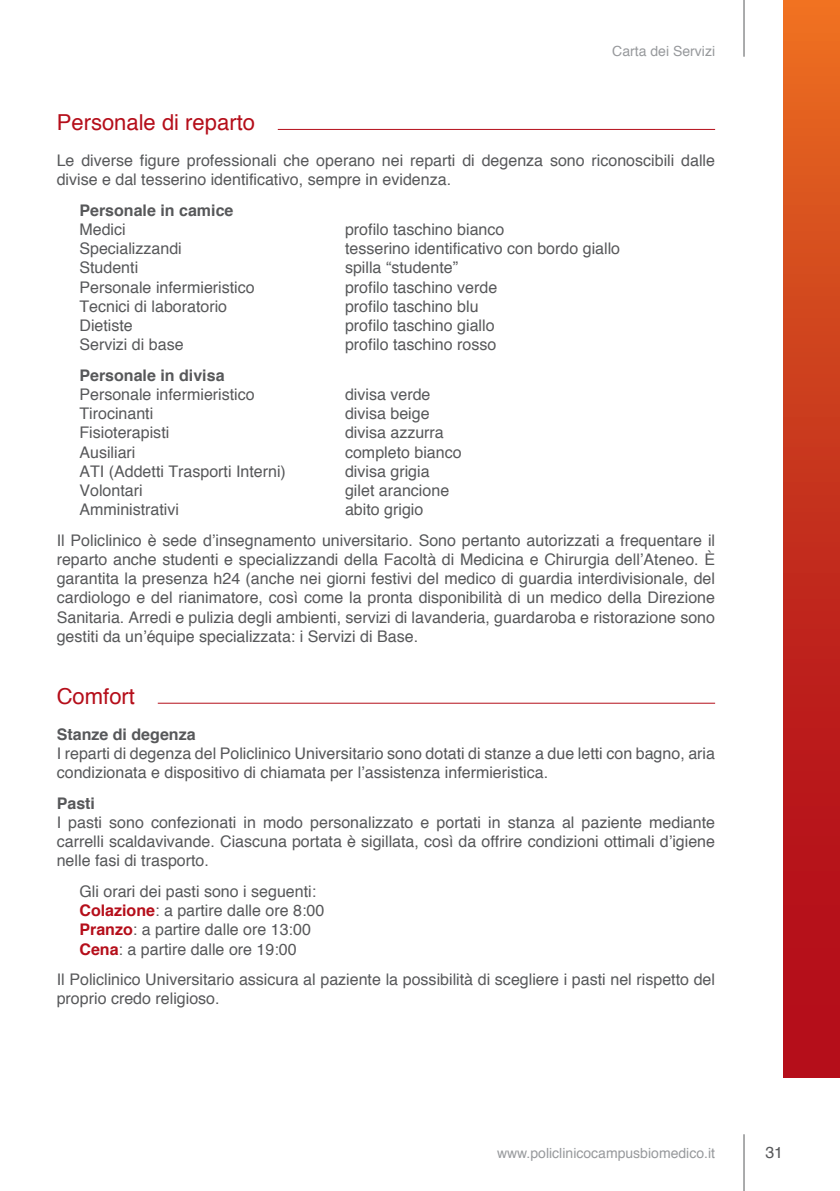
<style>
.page{position:relative;width:840px;height:1191px;background:#fff}
.page>*{position:absolute;margin:0;border:0;box-sizing:border-box;transform-origin:0 0}
.t1{font:22px "Helvetica";color:#b50e1a}
.t2{font:16px/19.2px "Helvetica";color:#57585a}
.t3{font:700 16px "Helvetica";color:#57585a}
.t4{font:14px "Helvetica";color:#97999c}
.s1{font-weight:700;color:#b50e1a}
</style>
<div class="page">
<div style="left:782px;top:0;width:57px;height:1077px;background:linear-gradient(to bottom,#e66820,#ab0019)"></div>
<hr style="left:743px;top:0;width:1px;height:57px;background:#57585a">
<hr style="left:743px;top:1134px;width:1px;height:57px;background:#57585a">
<hr style="left:277px;top:129px;width:437px;height:1px;background:#b50e1a">
<hr style="left:158px;top:702px;width:556px;height:1px;background:#b50e1a">
<h1 class="t1" style="left:57px;top:105px;width:200px">Personale di reparto</h1>
<p class="t4" style="left:612px;top:40px;width:104px">Carta dei Servizi</p>
<p class="t2" style="left:57px;top:151px;width:659px">Le diverse figure professionali che operano nei reparti di degenza sono riconoscibili dalle divise e dal tesserino identificativo, sempre in evidenza.</p>
<p class="t3" style="left:79px;top:197px;width:155px">Personale in camice</p>
<p class="t2" style="left:79px;top:220px;width:48px">Medici</p>
<p class="t2" style="left:345px;top:220px;width:161px">profilo taschino bianco</p>
<p class="t2" style="left:79px;top:239px;width:104px">Specializzandi</p>
<p class="t2" style="left:345px;top:239px;width:276px">tesserino identificativo con bordo giallo</p>
<p class="t2" style="left:79px;top:259px;width:60px">Studenti</p>
<p class="t2" style="left:345px;top:259px;width:114px">spilla “studente”</p>
<p class="t2" style="left:79px;top:278px;width:177px">Personale infermieristico</p>
<p class="t2" style="left:345px;top:278px;width:154px">profilo taschino verde</p>
<p class="t2" style="left:79px;top:297px;width:149px">Tecnici di laboratorio</p>
<p class="t2" style="left:345px;top:297px;width:135px">profilo taschino blu</p>
<p class="t2" style="left:79px;top:316px;width:55px">Dietiste</p>
<p class="t2" style="left:345px;top:316px;width:151px">profilo taschino giallo</p>
<p class="t2" style="left:79px;top:335px;width:106px">Servizi di base</p>
<p class="t2" style="left:345px;top:335px;width:153px">profilo taschino rosso</p>
<p class="t3" style="left:79px;top:362px;width:146px">Personale in divisa</p>
<p class="t2" style="left:79px;top:385px;width:177px">Personale infermieristico</p>
<p class="t2" style="left:345px;top:385px;width:87px">divisa verde</p>
<p class="t2" style="left:79px;top:404px;width:75px">Tirocinanti</p>
<p class="t2" style="left:345px;top:404px;width:86px">divisa beige</p>
<p class="t2" style="left:79px;top:424px;width:91px">Fisioterapisti</p>
<p class="t2" style="left:345px;top:424px;width:100px">divisa azzurra</p>
<p class="t2" style="left:79px;top:443px;width:57px">Ausiliari</p>
<p class="t2" style="left:345px;top:443px;width:118px">completo bianco</p>
<p class="t2" style="left:79px;top:462px;width:208px">ATI (Addetti Trasporti Interni)</p>
<p class="t2" style="left:345px;top:462px;width:86px">divisa grigia</p>
<p class="t2" style="left:79px;top:481px;width:65px">Volontari</p>
<p class="t2" style="left:345px;top:481px;width:106px">gilet arancione</p>
<p class="t2" style="left:79px;top:500px;width:101px">Amministrativi</p>
<p class="t2" style="left:57px;top:495px;width:659px;line-height:30.6px;text-align:center">abito grigio<br>Il Policlinico è sede d’insegnamento universitario. Sono pertanto autorizzati a frequentare il</p>
<p class="t2" style="left:57px;top:550px;width:659px;text-align:justify">reparto anche studenti e specializzandi della Facoltà di Medicina e Chirurgia dell’Ateneo. È garantita la presenza h24 (anche nei giorni festivi del medico di guardia interdivisionale, del cardiologo e del rianimatore, così come la pronta disponibilità di un medico della Direzione Sanitaria. Arredi e pulizia degli ambienti, servizi di lavanderia, guardaroba e ristorazione sono gestiti da un’équipe specializzata: i Servizi di Base.</p>
<h1 class="t1" style="left:57px;top:679px;width:80px">Comfort</h1>
<p class="t3" style="left:57px;top:721px;width:140px">Stanze di degenza</p>
<p class="t2" style="left:57px;top:744px;width:659px">I reparti di degenza del Policlinico Universitario sono dotati di stanze a due letti con bagno, aria condizionata e dispositivo di chiamata per l’assistenza infermieristica.</p>
<p class="t3" style="left:57px;top:790px;width:40px">Pasti</p>
<p class="t2" style="left:57px;top:813px;width:659px;text-align:justify">I pasti sono confezionati in modo personalizzato e portati in stanza al paziente mediante carrelli scaldavivande. Ciascuna portata è sigillata, così da offrire condizioni ottimali d’igiene nelle fasi di trasporto.</p>
<p class="t2" style="left:79px;top:882px;width:246px">Gli orari dei pasti sono i seguenti:<br><span class="s1">Colazione</span>: a partire dalle ore 8:00<br><span class="s1">Pranzo</span>: a partire dalle ore 13:00<br><span class="s1">Cena</span>: a partire dalle ore 19:00</p>
<p class="t2" style="left:57px;top:970px;width:659px">Il Policlinico Universitario assicura al paziente la possibilità di scegliere i pasti nel rispetto del proprio credo religioso.</p>
<p class="t4" style="left:496px;top:1141px;width:219px">www.policlinicocampusbiomedico.it</p>
<p class="t2" style="left:765px;top:1142px;width:19px">31</p>
</div>
